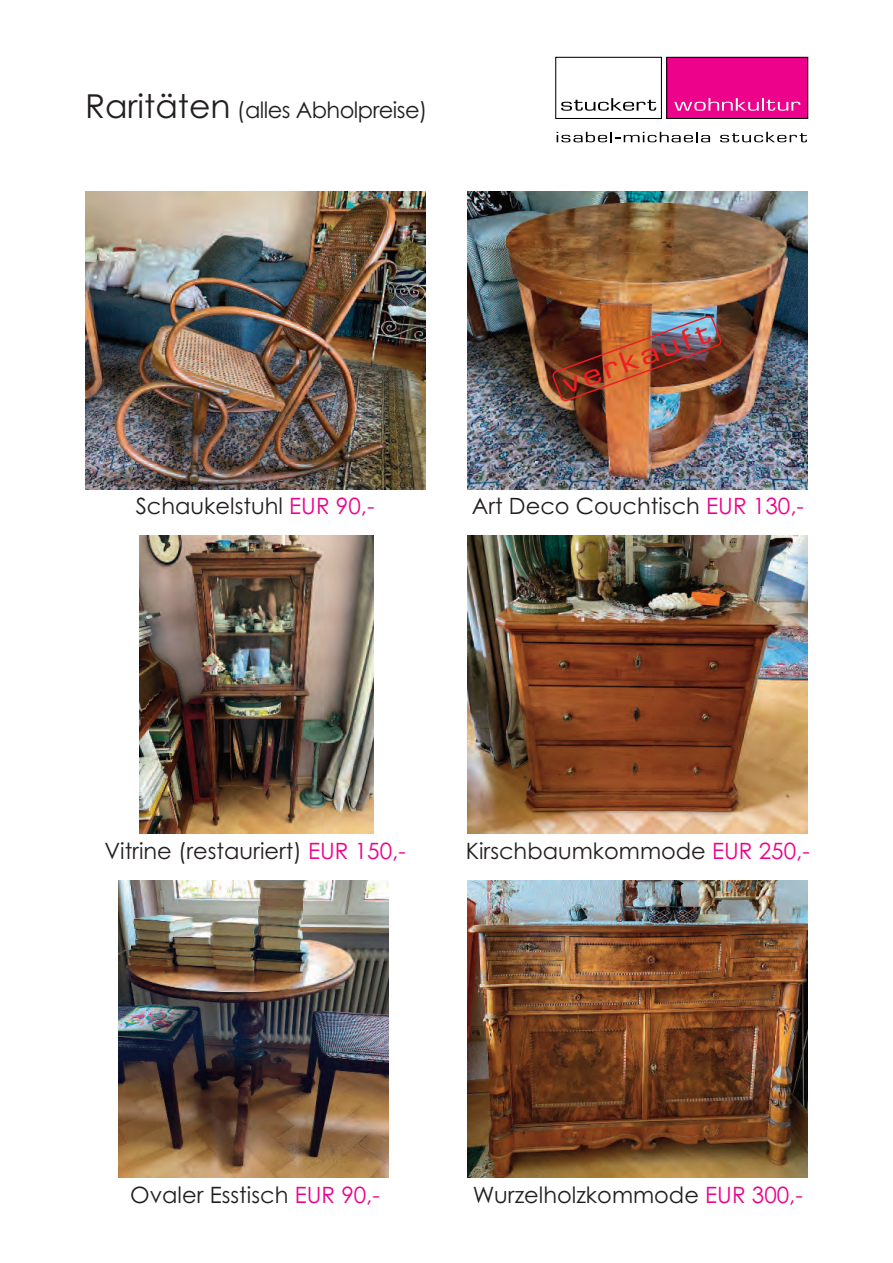
<style>
.page{position:relative;width:893px;height:1263px;background:#fff}
.page>*{position:absolute;margin:0;border:0;box-sizing:border-box;transform-origin:0 0}
.t1{font:30.9px "Waukegan LDO Extended";color:#ee1d23}
.t2{font:22.5px "Century Gothic";color:#231f20}
.t3{font:22.5px "Century Gothic";letter-spacing:-.025em;color:#231f20}
.s1{font-size:33px}
.s2{color:#ed028c}
</style>
<div class="page">
<div style="left:555px;top:57px;width:107px;height:62px;border:1px solid #000"></div>
<div style="left:667px;top:57px;width:141px;height:61px;background:#ed028c"></div>
<div style="left:666px;top:57px;width:142px;height:62px;border:1px solid #000"></div>
<svg style="left:561px;top:98px;width:95px;height:13px"></svg>
<svg style="left:674px;top:98px;width:126px;height:13px"></svg>
<svg style="left:557px;top:132px;width:153px;height:10px"></svg>
<svg style="left:720px;top:132px;width:87px;height:10px"></svg>
<img style="left:85px;top:191px;width:340px;height:298px">
<img style="left:468px;top:191px;width:340px;height:298px">
<img style="left:139px;top:536px;width:234px;height:297px">
<img style="left:468px;top:536px;width:340px;height:297px">
<img style="left:119px;top:880px;width:270px;height:298px">
<img style="left:468px;top:880px;width:340px;height:298px">
<img style="left:551px;top:314px;width:171px;height:89px">
<p class="t3" style="left:85px;top:97px;width:344px"><span class="s1">Raritäten</span> (alles Abholpreise)</p>
<p class="t2" style="left:136px;top:493px;width:240px">Schaukelstuhl <span class="s2">EUR 90,-</span></p>
<h1 class="t1" style="left:558px;top:369px;width:156px;rotate:-20deg">verkauft</h1>
<p class="t2" style="left:472px;top:493px;width:334px">Art Deco Couchtisch <span class="s2">EUR 130,-</span></p>
<p class="t2" style="left:104px;top:838px;width:303px">Vitrine (restauriert) <span class="s2">EUR 150,-</span></p>
<p class="t2" style="left:466px;top:838px;width:346px">Kirschbaumkommode <span class="s2">EUR 250,-</span></p>
<p class="t2" style="left:130px;top:1182px;width:251px">Ovaler Esstisch <span class="s2">EUR 90,-</span></p>
<p class="t2" style="left:473px;top:1182px;width:332px">Wurzelholzkommode <span class="s2">EUR 300,-</span></p>
</div>
